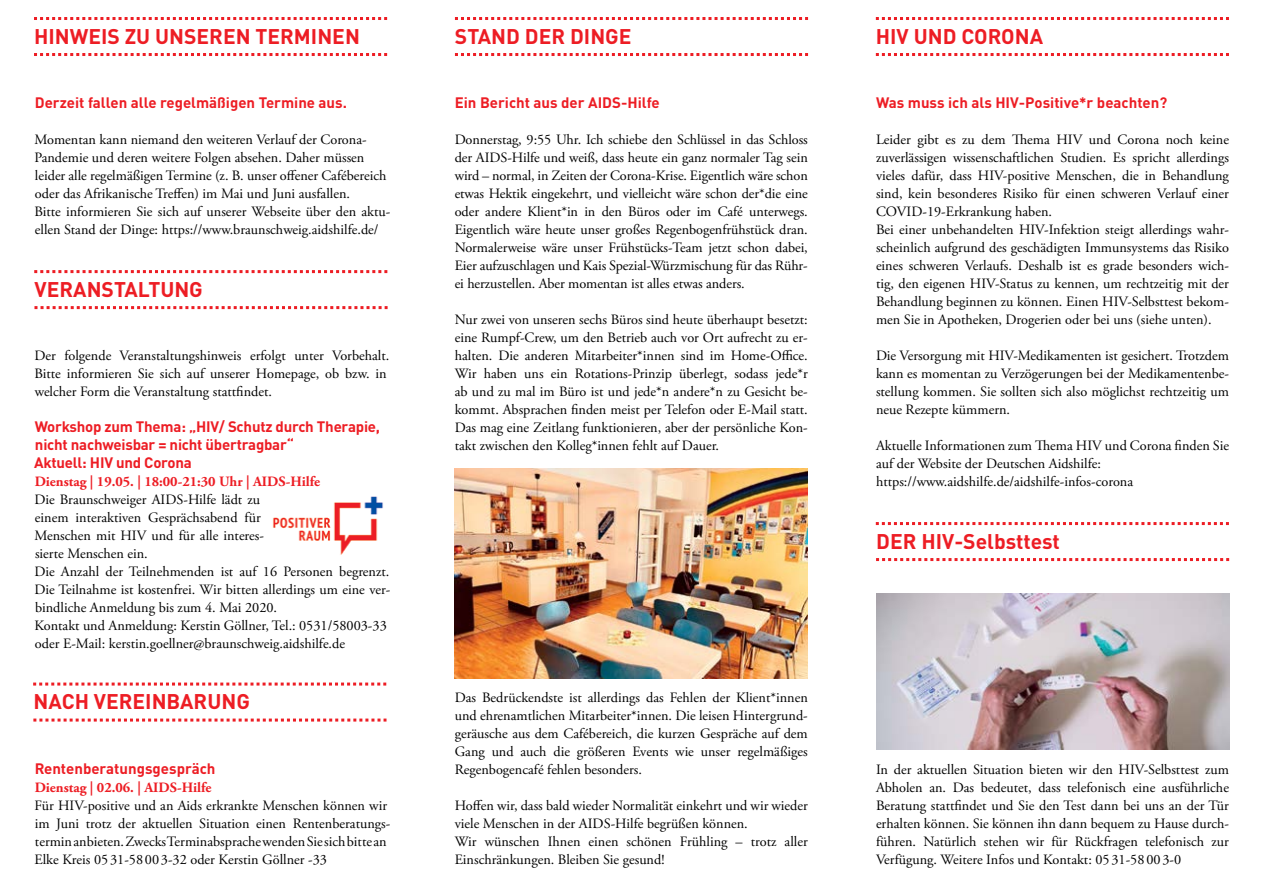
<style>
.page{position:relative;width:1263px;height:893px;background:#fff}
.page>*{position:absolute;margin:0;border:0;box-sizing:border-box;transform-origin:0 0}
.t1{font:700 21px "DINOT";color:#ed1d24}
.t2{font:700 15px/18px "DINOT";letter-spacing:-.005em;color:#ed1d24}
.t3{font:14.25px/18px "Adobe Garamond Pro";color:#000}
.t4{font:700 14.25px "Adobe Garamond Pro";color:#ed1d24}
</style>
<div class="page">
<svg style="left:34px;top:53px;width:353px;height:3px"></svg>
<svg style="left:34px;top:17px;width:353px;height:3px"></svg>
<svg style="left:455px;top:17px;width:353px;height:3px"></svg>
<svg style="left:455px;top:53px;width:353px;height:3px"></svg>
<svg style="left:876px;top:17px;width:353px;height:3px"></svg>
<svg style="left:876px;top:53px;width:353px;height:3px"></svg>
<svg style="left:33px;top:683px;width:353px;height:3px"></svg>
<svg style="left:33px;top:719px;width:353px;height:3px"></svg>
<svg style="left:34px;top:270px;width:353px;height:3px"></svg>
<svg style="left:34px;top:306px;width:354px;height:3px"></svg>
<svg style="left:876px;top:522px;width:353px;height:3px"></svg>
<svg style="left:876px;top:558px;width:353px;height:3px"></svg>
<img style="left:454px;top:468px;width:354px;height:211px">
<img style="left:273px;top:496px;width:110px;height:59px">
<img style="left:876px;top:593px;width:353px;height:157px">
<h1 class="t1" style="left:34px;top:22px;width:327px">HINWEIS ZU UNSEREN TERMINEN</h1>
<h1 class="t1" style="left:455px;top:22px;width:178px">STAND DER DINGE</h1>
<h1 class="t1" style="left:876px;top:22px;width:169px">HIV UND CORONA</h1>
<p class="t2" style="left:35px;top:93px;width:314px">Derzeit fallen alle regelmäßigen Termine aus.</p>
<p class="t3" style="left:34px;top:131px;width:357px">Momentan kann niemand den weiteren Verlauf der Corona-Pandemie und deren weitere Folgen absehen. Daher müssen leider alle regelmäßigen Termine (z. B. unser offener Cafébereich oder das Afrikanische Treffen) im Mai und Juni ausfallen.<br>Bitte informieren Sie sich auf unserer Webseite über den aktu&shy;ellen Stand der Dinge: https://www.braunschweig.aidshilfe.de/</p>
<h1 class="t1" style="left:35px;top:275px;width:170px">VERANSTALTUNG</h1>
<p class="t3" style="left:34px;top:347px;width:356px">Der folgende Veranstaltungshinweis erfolgt unter Vorbehalt.<br>Bitte informieren Sie sich auf unserer Homepage, ob bzw. in welcher Form die Veranstaltung stattfindet.</p>
<p class="t2" style="left:34px;top:417px;width:348px">Workshop zum Thema: „HIV/ Schutz durch Therapie, nicht nachweisbar = nicht übertragbar“<br>Aktuell: HIV und Corona</p>
<p class="t4" style="left:35px;top:473px;width:287px">Dienstag | 19.05. | 18:00-21:30 Uhr | AIDS-Hilfe</p>
<p class="t3" style="left:34px;top:491px;width:357px">Die Braunschweiger AIDS-Hilfe lädt zu<br>einem interaktiven Gesprächsabend für<br>Menschen mit HIV und für alle interes-<br>sierte Menschen ein.<br>Die Anzahl der Teilnehmenden ist auf 16 Personen begrenzt.<br>Die Teilnahme ist kostenfrei. Wir bitten allerdings um eine ver&shy;bindliche Anmeldung bis zum 4. Mai 2020.<br>Kontakt und Anmeldung: Kerstin Göllner, Tel.: 0531/58003-33 oder E-Mail: kerstin.goellner@braunschweig.aidshilfe.de</p>
<h1 class="t1" style="left:34px;top:688px;width:218px">NACH VEREINBARUNG</h1>
<p class="t2" style="left:35px;top:759px;width:182px">Rentenberatungsgespräch</p>
<p class="t4" style="left:35px;top:779px;width:178px">Dienstag | 02.06. | AIDS-Hilfe</p>
<p class="t3" style="left:34px;top:797px;width:357px">Für HIV-positive und an Aids erkrankte Menschen können wir im Juni trotz der aktuellen Situation einen Rentenberatungs&shy;termin anbieten. Zwecks Terminabsprache wenden Sie sich bitte an Elke Kreis 0531-58003-32 oder Kerstin Göllner -33</p>
<p class="t2" style="left:455px;top:93px;width:207px">Ein Bericht aus der AIDS-Hilfe</p>
<p class="t3" style="left:455px;top:131px;width:355px;text-align:justify">Donnerstag, 9:55 Uhr. Ich schiebe den Schlüssel in das Schloss der AIDS-Hilfe und weiß, dass heute ein ganz normaler Tag sein wird – normal, in Zeiten der Corona-Krise. Eigentlich wäre schon etwas Hektik eingekehrt, und vielleicht wäre schon der*die eine oder andere Klient*in in den Büros oder im Café unterwegs.<br>Eigentlich wäre heute unser großes Regenbogenfrühstück dran.<br>Normalerweise wäre unser Frühstücks-Team jetzt schon dabei, Eier aufzuschlagen und Kais Spezial-Würzmischung für das Rühr&shy;ei herzustellen. Aber momentan ist alles etwas anders.</p>
<p class="t3" style="left:455px;top:311px;width:355px;text-align:justify">Nur zwei von unseren sechs Büros sind heute überhaupt besetzt: eine Rumpf-Crew, um den Betrieb auch vor Ort aufrecht zu er&shy;halten. Die anderen Mitarbeiter*innen sind im Home-Office.<br>Wir haben uns ein Rotations-Prinzip überlegt, sodass jede*r ab und zu mal im Büro ist und jede*n andere*n zu Gesicht be&shy;kommt. Absprachen finden meist per Telefon oder E-Mail statt.<br>Das mag eine Zeitlang funktionieren, aber der persönliche Kon&shy;takt zwischen den Kolleg*innen fehlt auf Dauer.</p>
<p class="t3" style="left:455px;top:689px;width:355px;text-align:justify">Das Bedrückendste ist allerdings das Fehlen der Klient*innen und ehrenamtlichen Mitarbeiter*innen. Die leisen Hintergrund&shy;geräusche aus dem Cafébereich, die kurzen Gespräche auf dem Gang und auch die größeren Events wie unser regelmäßiges Regenbogencafé fehlen besonders.</p>
<p class="t3" style="left:455px;top:797px;width:355px">Hoffen wir, dass bald wieder Normalität einkehrt und wir wieder viele Menschen in der AIDS-Hilfe begrüßen können.<br>Wir wünschen Ihnen einen schönen Frühling – trotz aller Einschränkungen. Bleiben Sie gesund!</p>
<p class="t2" style="left:876px;top:93px;width:293px">Was muss ich als HIV-Positive*r beachten?</p>
<p class="t3" style="left:876px;top:131px;width:354px">Leider gibt es zu dem Thema HIV und Corona noch keine zuverlässigen wissenschaftlichen Studien. Es spricht allerdings vieles dafür, dass HIV-positive Menschen, die in Behandlung sind, kein besonderes Risiko für einen schweren Verlauf einer COVID-19-Erkrankung haben.<br>Bei einer unbehandelten HIV-Infektion steigt allerdings wahr&shy;scheinlich aufgrund des geschädigten Immunsystems das Risiko eines schweren Verlaufs. Deshalb ist es grade besonders wich&shy;tig, den eigenen HIV-Status zu kennen, um rechtzeitig mit der Behandlung beginnen zu können. Einen HIV-Selbsttest bekom&shy;men Sie in Apotheken, Drogerien oder bei uns (siehe unten).</p>
<p class="t3" style="left:876px;top:347px;width:354px;text-align:justify">Die Versorgung mit HIV-Medikamenten ist gesichert. Trotzdem kann es momentan zu Verzögerungen bei der Medikamentenbe&shy;stellung kommen. Sie sollten sich also möglichst rechtzeitig um neue Rezepte kümmern.</p>
<p class="t3" style="left:876px;top:437px;width:354px">Aktuelle Informationen zum Thema HIV und Corona finden Sie auf der Website der Deutschen Aidshilfe: https://www.aidshilfe.de/aidshilfe-infos-corona</p>
<h1 class="t1" style="left:876px;top:527px;width:185px">DER HIV-Selbsttest</h1>
<p class="t3" style="left:876px;top:761px;width:354px;text-align:justify">In der aktuellen Situation bieten wir den HIV-Selbsttest zum Abholen an. Das bedeutet, dass telefonisch eine ausführliche Beratung stattfindet und Sie den Test dann bei uns an der Tür erhalten können. Sie können ihn dann bequem zu Hause durch&shy;führen. Natürlich stehen wir für Rückfragen telefonisch zur Verfügung. Weitere Infos und Kontakt: 0531-58003-0</p>
</div>
